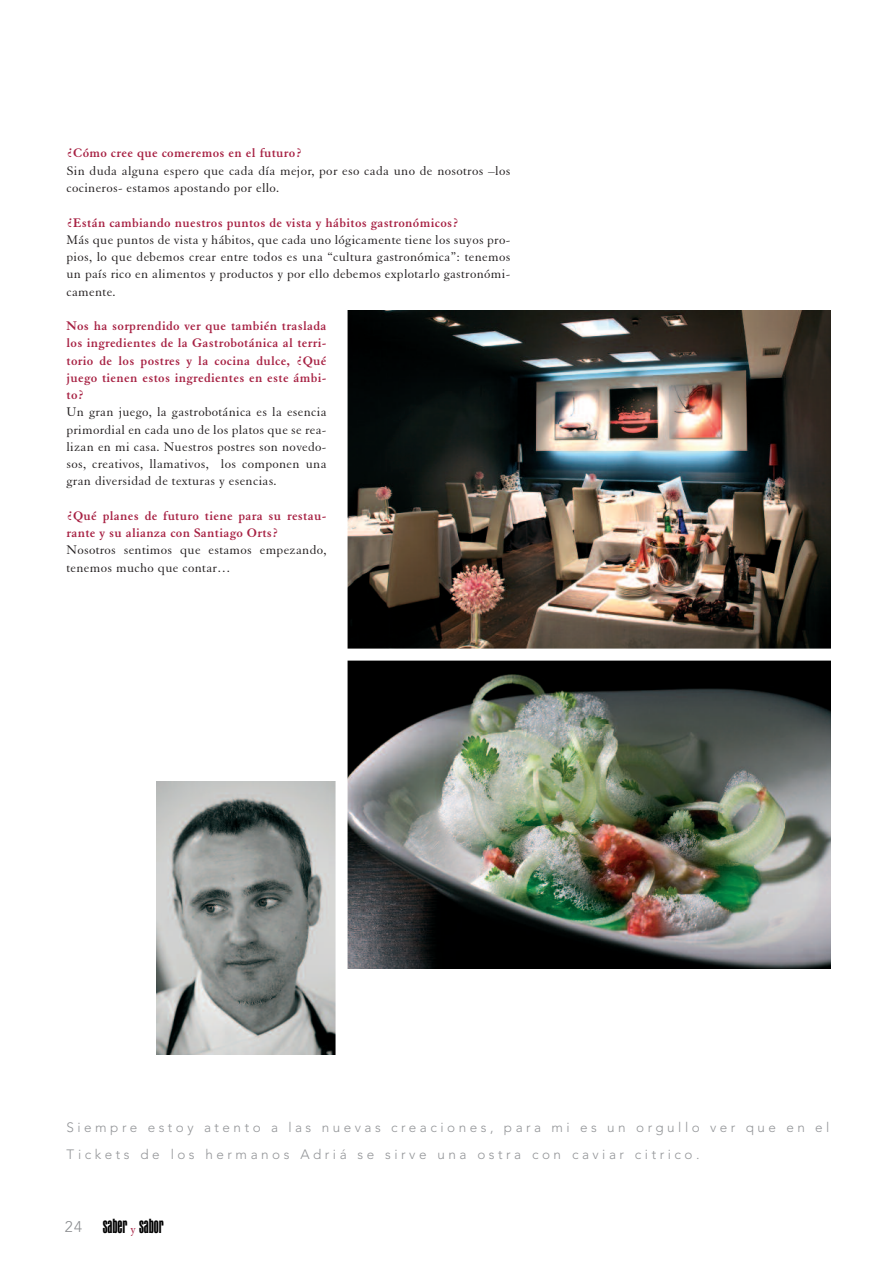
<style>
.page{position:relative;width:895px;height:1261px;background:#fff}
.page>*{position:absolute;margin:0;border:0;box-sizing:border-box;transform-origin:0 0}
.t1{font:condensed 20.85px "Aurora BT";color:#000001}
.t2{font:13.5px/17.2px "Elegant Garamond BT";letter-spacing:.025em;color:#231f20}
.t3{font:700 13.5px/17.2px "Elegant Garamond BT";letter-spacing:.025em;color:#a72143;text-align:justify}
.t4{font:300 13.5px/27px "Avenir";letter-spacing:.26em;color:#939598}
.s1{font-family:"Avenir";font-weight:300;font-stretch:normal;font-size:15.3px;color:#8a8c8f}
.s2{font-family:"Elegant Garamond BT";font-stretch:normal;font-size:12.45px;color:#a72143}
</style>
<div class="page">
<img style="left:347px;top:310px;width:483px;height:338px">
<img style="left:347px;top:660px;width:483px;height:308px">
<img style="left:156px;top:781px;width:179px;height:274px">
<p class="t3" style="left:66px;top:146px;width:237px">¿Cómo cree que comeremos en el futuro?</p>
<p class="t2" style="left:66px;top:163px;width:445px">Sin duda alguna espero que cada día mejor, por eso cada uno de nosotros –los cocineros- estamos apostando por ello.</p>
<p class="t3" style="left:66px;top:215px;width:394px">¿Están cambiando nuestros puntos de vista y hábitos gastronómicos?</p>
<p class="t2" style="left:66px;top:232px;width:445px;text-align:justify">Más que puntos de vista y hábitos, que cada uno lógicamente tiene los suyos pro&shy;pios, lo que debemos crear entre todos es una “cultura gastronómica”: tenemos un país rico en alimentos y productos y por ello debemos explotarlo gastronómi&shy;camente.</p>
<p class="t3" style="left:66px;top:318px;width:261px">Nos ha sorprendido ver que también traslada los ingredientes de la Gastrobotánica al terri&shy;torio de los postres y la cocina dulce, ¿Qué juego tienen estos ingredientes en este ámbi&shy;to?</p>
<p class="t2" style="left:66px;top:405px;width:261px;text-align:justify">Un gran juego, la gastrobotánica es la esencia primordial en cada uno de los platos que se rea&shy;lizan en mi casa. Nuestros postres son novedo&shy;sos, creativos, llamativos, los componen una gran diversidad de texturas y esencias.</p>
<p class="t3" style="left:66px;top:508px;width:261px">¿Qué planes de futuro tiene para su restau&shy;rante y su alianza con Santiago Orts?</p>
<p class="t2" style="left:66px;top:543px;width:261px">Nosotros sentimos que estamos empezando, tenemos mucho que contar…</p>
<p class="t4" style="left:66px;top:1115px;width:764px">Siempre estoy atento a las nuevas creaciones, para mi es un orgullo ver que en el<br>Tickets de los hermanos Adriá se sirve una ostra con caviar citrico.</p>
<h1 class="t1" style="left:65px;top:1214px;width:100px"><span class="s1">24</span> saber <span class="s2">y</span> sabor</h1>
</div>
